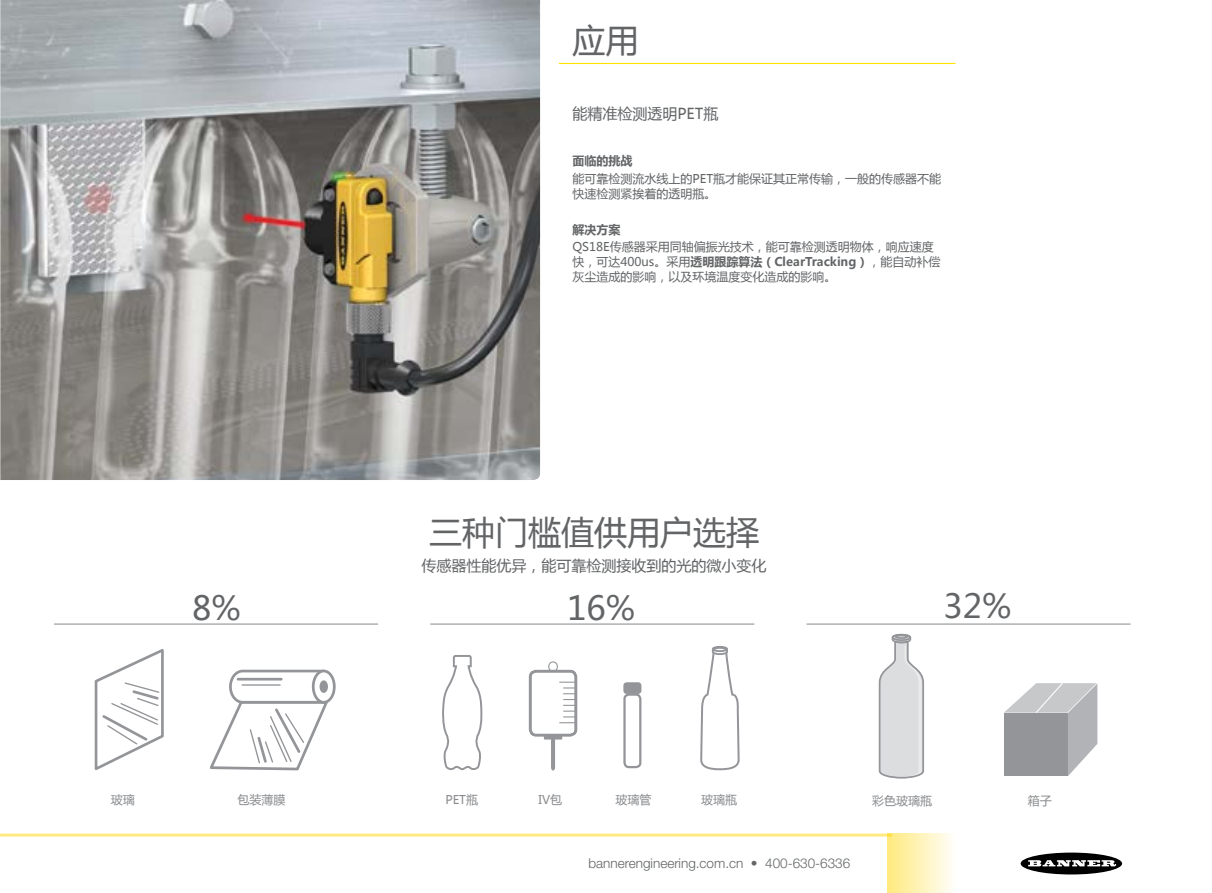
<style>
.page{position:relative;width:1212px;height:893px;background:#fff}
.page>*{position:absolute;margin:0;border:0;box-sizing:border-box;transform-origin:0 0}
.t1{font:33px "Microsoft Ya Hei";color:#626466}
.t2{font:15px "Microsoft Ya Hei";color:#626466}
.t3{font:300 13.5px "Helvetica Neue LT Pro";color:#626466}
.t4{font:12px/15px "Microsoft Ya Hei";color:#626466}
.t5{font:12px "Microsoft Ya Hei";color:#898b8e}
.t6{font:700 12px "Microsoft Ya Hei";color:#626466}
.s1{font-weight:700}
</style>
<div class="page">
<div style="left:887px;top:833px;width:69px;height:60px;background:linear-gradient(to right,#ffe97d,#fffefc)"></div>
<hr style="left:0;top:833px;width:892px;height:3px;background:#ffd600">
<div style="left:1020px;top:853px;width:102px;height:21px;background:#000;border-radius:50%"></div>
<svg style="left:1028px;top:860px;width:88px;height:6px"></svg>
<hr style="left:806px;top:623px;width:324px;height:2px;background:#939598">
<hr style="left:54px;top:623px;width:324px;height:2px;background:#939598">
<hr style="left:430px;top:623px;width:324px;height:2px;background:#939598">
<svg style="left:879px;top:634px;width:45px;height:145px"></svg>
<svg style="left:94px;top:649px;width:70px;height:121px"></svg>
<svg style="left:209px;top:669px;width:122px;height:102px"></svg>
<hr style="left:238px;top:678px;width:43px;height:2px;background:#939598">
<hr style="left:242px;top:684px;width:38px;height:2px;background:#939598">
<svg style="left:313px;top:670px;width:22px;height:33px"></svg>
<div style="left:312px;top:670px;width:24px;height:34px;border:3px solid #939598;border-radius:50%"></div>
<div style="left:320px;top:680px;width:8px;height:13px;background:#939598;border-radius:50%"></div>
<svg style="left:442px;top:655px;width:41px;height:116px"></svg>
<svg style="left:700px;top:646px;width:40px;height:125px"></svg>
<div style="left:712px;top:646px;width:16px;height:6px;border:2px solid #939598;border-radius:50%"></div>
<div style="left:529px;top:670px;width:48px;height:66px;border:3px solid #939598;border-radius:6px"></div>
<svg style="left:559px;top:682px;width:16px;height:41px"></svg>
<svg style="left:543px;top:735px;width:20px;height:36px"></svg>
<div style="left:548px;top:661px;width:10px;height:11px;border:1px solid #939598;border-radius:50%"></div>
<div style="left:623px;top:693px;width:18px;height:75px;border:2px solid #939598;border-radius:4px"></div>
<div style="left:623px;top:682px;width:18px;height:12px;border:2px solid #939598;border-radius:2px"></div>
<div style="left:624px;top:683px;width:16px;height:10px;background:#939598;border-radius:2px"></div>
<svg style="left:1004px;top:683px;width:93px;height:93px"></svg>
<img style="left:0;top:0;width:540px;height:480px">
<hr style="left:559px;top:63px;width:396px;height:1px;background:#ffe300">
<h1 class="t1" style="left:192px;top:585px;width:50px">8%</h1>
<p class="t5" style="left:111px;top:792px;width:25px">玻璃</p>
<p class="t5" style="left:237px;top:792px;width:49px">包装薄膜</p>
<h1 class="t1" style="left:572px;top:18px;width:67px">应用</h1>
<p class="t2" style="left:572px;top:104px;width:148px">能精准检测透明PET瓶</p>
<p class="t6" style="left:572px;top:153px;width:61px">面临的挑战</p>
<p class="t4" style="left:572px;top:171px;width:370px">能可靠检测流水线上的PET瓶才能保证其正常传输，一般的传感器不能快速检测紧挨着的透明瓶。</p>
<p class="t6" style="left:572px;top:221px;width:49px">解决方案</p>
<p class="t4" style="left:572px;top:239px;width:369px">QS18E传感器采用同轴偏振光技术，能可靠检测透明物体，响应速度快，可达400us。采用<span class="s1">透明跟踪算法（ClearTracking）</span>，能自动补偿灰尘造成的影响，以及环境温度变化造成的影响。</p>
<h1 class="t1" style="left:429px;top:509px;width:331px">三种门槛值供用户选择</h1>
<p class="t2" style="left:422px;top:555px;width:346px">传感器性能优异，能可靠检测接收到的光的微小变化</p>
<h1 class="t1" style="left:567px;top:586px;width:70px">16%</h1>
<h1 class="t1" style="left:943px;top:584px;width:70px">32%</h1>
<p class="t5" style="left:445px;top:792px;width:34px">PET瓶</p>
<p class="t5" style="left:538px;top:792px;width:25px">IV包</p>
<p class="t5" style="left:615px;top:792px;width:37px">玻璃管</p>
<p class="t5" style="left:701px;top:792px;width:37px">玻璃瓶</p>
<p class="t3" style="left:588px;top:855px;width:263px">bannerengineering.com.cn • 400-630-6336</p>
<p class="t5" style="left:872px;top:792px;width:61px">彩色玻璃瓶</p>
<p class="t5" style="left:1028px;top:792px;width:25px">箱子</p>
</div>
